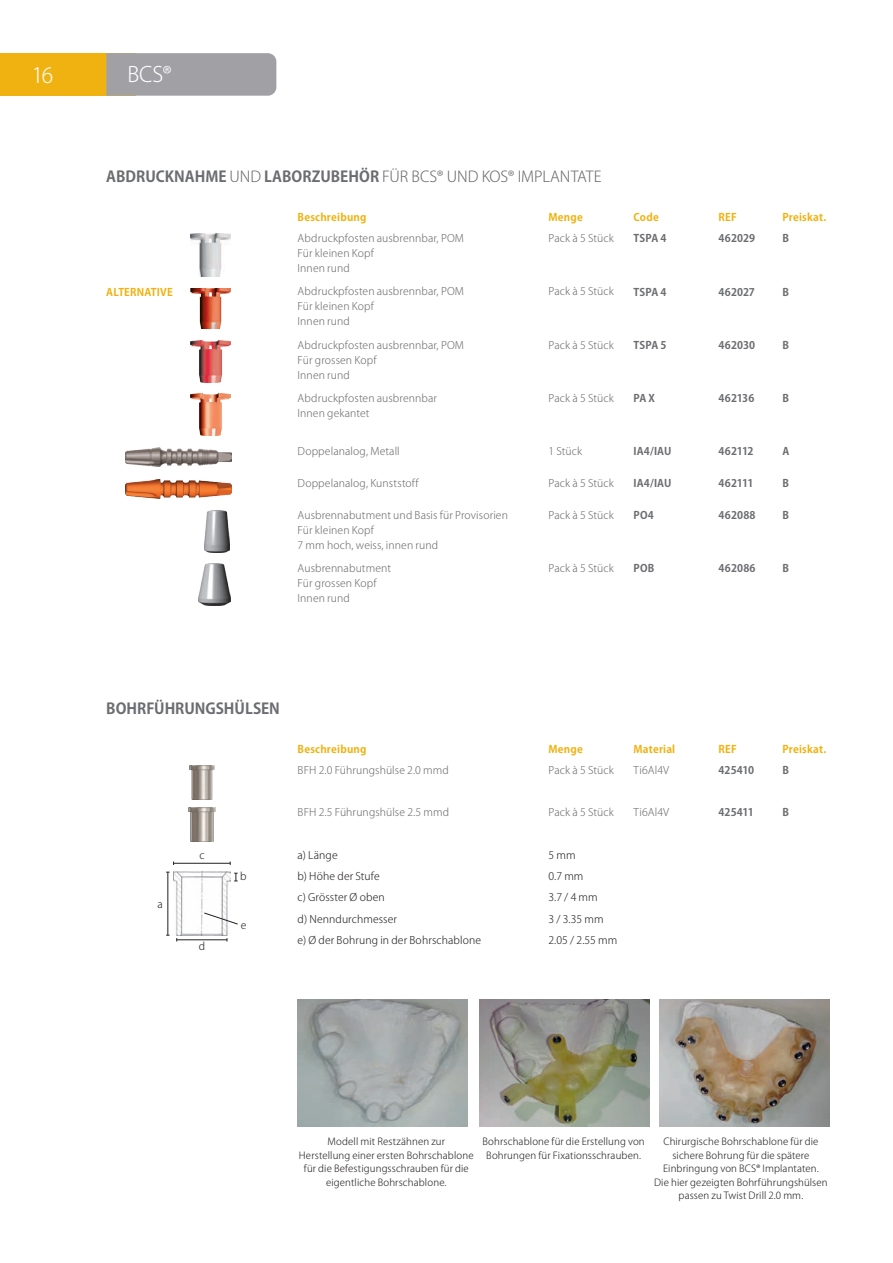
<style>
.page{position:relative;width:893px;height:1263px;background:#fff}
.page>*{position:absolute;margin:0;border:0;box-sizing:border-box;transform-origin:0 0}
.t1{font:300 21px "Koz Go Pro";color:#fff}
.t2{font:300 15px "Koz Go Pro";letter-spacing:-.01em;color:#6c6d70}
.t3{font:700 15px "Koz Go Pro";color:#6c6d70}
.t4{font:300 10.5px/15px "Koz Go Pro";letter-spacing:.01em;color:#6c6d70}
.t5{font:300 10.5px "Koz Go Pro";letter-spacing:.01em;color:#231f20}
.t6{font:700 10.5px "Koz Go Pro";letter-spacing:.005em;color:#6c6d70}
.t7{font:700 10.5px "Koz Go Pro";letter-spacing:.02em;color:#efb211}
.t8{font:300 9.75px/13.5px "Koz Go Pro";letter-spacing:.015em;color:#231f20;text-align:center}
.s1{font-weight:700}
</style>
<div class="page">
<div style="left:0;top:53px;width:136px;height:43px;background:#efb211"></div>
<div style="left:106px;top:53px;width:170px;height:43px;background:#a1a1a5"></div>
<img style="left:125px;top:480px;width:107px;height:18px">
<img style="left:204px;top:510px;width:26px;height:43px">
<img style="left:199px;top:563px;width:32px;height:43px">
<img style="left:125px;top:448px;width:107px;height:18px">
<img style="left:190px;top:234px;width:41px;height:42px">
<img style="left:190px;top:288px;width:41px;height:40px">
<img style="left:190px;top:340px;width:41px;height:43px">
<img style="left:173px;top:872px;width:57px;height:63px">
<svg style="left:234px;top:873px;width:4px;height:8px"></svg>
<hr style="left:177px;top:939px;width:50px;height:1px;background:#231f20">
<hr style="left:174px;top:863px;width:56px;height:1px;background:#231f20">
<hr style="left:167px;top:872px;width:1px;height:63px;background:#231f20">
<svg style="left:203px;top:912px;width:35px;height:13px"></svg>
<img style="left:189px;top:765px;width:26px;height:34px">
<img style="left:188px;top:808px;width:28px;height:34px">
<img style="left:659px;top:999px;width:170px;height:128px">
<img style="left:479px;top:999px;width:170px;height:128px">
<img style="left:298px;top:999px;width:170px;height:128px">
<img style="left:190px;top:393px;width:41px;height:43px">
<h1 class="t1" style="left:32px;top:61px;width:23px">16</h1>
<h1 class="t1" style="left:128px;top:61px;width:46px">BCS®</h1>
<p class="t2" style="left:106px;top:167px;width:497px"><span class="s1">ABDRUCKNAHME</span> UND <span class="s1">LABORZUBEHÖR</span> FÜR BCS® UND KOS® IMPLANTATE</p>
<p class="t7" style="left:298px;top:210px;width:70px">Beschreibung</p>
<p class="t7" style="left:549px;top:210px;width:36px">Menge</p>
<p class="t7" style="left:634px;top:210px;width:27px">Code</p>
<p class="t7" style="left:719px;top:210px;width:20px">REF</p>
<p class="t7" style="left:782px;top:210px;width:45px">Preiskat.</p>
<p class="t4" style="left:298px;top:231px;width:168px">Abdruckpfosten ausbrennbar, POM</p>
<p class="t4" style="left:298px;top:246px;width:78px">Für kleinen Kopf</p>
<p class="t4" style="left:298px;top:261px;width:54px">Innen rund</p>
<p class="t4" style="left:549px;top:231px;width:67px">Pack à 5 Stück</p>
<p class="t6" style="left:634px;top:232px;width:34px">TSPA 4</p>
<p class="t6" style="left:719px;top:232px;width:38px">462029</p>
<p class="t6" style="left:782px;top:232px;width:8px">B</p>
<p class="t7" style="left:106px;top:285px;width:68px">ALTERNATIVE</p>
<p class="t4" style="left:298px;top:284px;width:168px">Abdruckpfosten ausbrennbar, POM</p>
<p class="t4" style="left:298px;top:299px;width:78px">Für kleinen Kopf</p>
<p class="t4" style="left:298px;top:314px;width:54px">Innen rund</p>
<p class="t4" style="left:549px;top:284px;width:67px">Pack à 5 Stück</p>
<p class="t6" style="left:634px;top:285px;width:34px">TSPA 4</p>
<p class="t6" style="left:719px;top:285px;width:38px">462027</p>
<p class="t6" style="left:782px;top:285px;width:8px">B</p>
<p class="t4" style="left:298px;top:337px;width:168px">Abdruckpfosten ausbrennbar, POM<br>Für grossen Kopf<br>Innen rund</p>
<p class="t4" style="left:549px;top:337px;width:67px">Pack à 5 Stück</p>
<p class="t6" style="left:634px;top:338px;width:34px">TSPA 5</p>
<p class="t6" style="left:719px;top:338px;width:38px">462030</p>
<p class="t6" style="left:782px;top:338px;width:8px">B</p>
<p class="t4" style="left:298px;top:390px;width:141px">Abdruckpfosten ausbrennbar<br>Innen gekantet</p>
<p class="t4" style="left:549px;top:390px;width:67px">Pack à 5 Stück</p>
<p class="t6" style="left:634px;top:391px;width:23px">PA X</p>
<p class="t6" style="left:719px;top:391px;width:37px">462136</p>
<p class="t6" style="left:782px;top:391px;width:8px">B</p>
<p class="t4" style="left:298px;top:444px;width:104px">Doppelanalog, Metall</p>
<p class="t4" style="left:549px;top:444px;width:35px">1 Stück</p>
<p class="t6" style="left:634px;top:444px;width:39px">IA4/IAU</p>
<p class="t6" style="left:719px;top:444px;width:36px">462112</p>
<p class="t6" style="left:782px;top:444px;width:8px">A</p>
<p class="t4" style="left:298px;top:475px;width:123px">Doppelanalog, Kunststoff</p>
<p class="t4" style="left:549px;top:475px;width:67px">Pack à 5 Stück</p>
<p class="t6" style="left:634px;top:476px;width:39px">IA4/IAU</p>
<p class="t6" style="left:719px;top:476px;width:36px">462111</p>
<p class="t6" style="left:782px;top:476px;width:8px">B</p>
<p class="t4" style="left:298px;top:507px;width:212px">Ausbrennabutment und Basis für Provisorien</p>
<p class="t4" style="left:298px;top:522px;width:78px">Für kleinen Kopf</p>
<p class="t4" style="left:298px;top:537px;width:142px">7 mm hoch, weiss, innen rund</p>
<p class="t4" style="left:549px;top:507px;width:67px">Pack à 5 Stück</p>
<p class="t6" style="left:634px;top:508px;width:22px">PO4</p>
<p class="t6" style="left:719px;top:508px;width:38px">462088</p>
<p class="t6" style="left:782px;top:508px;width:8px">B</p>
<p class="t4" style="left:298px;top:561px;width:95px">Ausbrennabutment<br>Für grossen Kopf<br>Innen rund</p>
<p class="t4" style="left:549px;top:561px;width:67px">Pack à 5 Stück</p>
<p class="t6" style="left:634px;top:561px;width:22px">POB</p>
<p class="t6" style="left:719px;top:561px;width:38px">462086</p>
<p class="t6" style="left:782px;top:561px;width:8px">B</p>
<p class="t3" style="left:106px;top:698px;width:175px">BOHRFÜHRUNGSHÜLSEN</p>
<p class="t7" style="left:298px;top:742px;width:70px">Beschreibung</p>
<p class="t7" style="left:549px;top:742px;width:36px">Menge</p>
<p class="t7" style="left:634px;top:742px;width:43px">Material</p>
<p class="t7" style="left:719px;top:742px;width:20px">REF</p>
<p class="t7" style="left:782px;top:742px;width:45px">Preiskat.</p>
<p class="t4" style="left:298px;top:762px;width:153px">BFH 2.0 Führungshülse 2.0 mmd</p>
<p class="t4" style="left:549px;top:762px;width:67px">Pack à 5 Stück</p>
<p class="t4" style="left:634px;top:762px;width:37px">Ti6Al4V</p>
<p class="t6" style="left:719px;top:763px;width:37px">425410</p>
<p class="t6" style="left:782px;top:763px;width:8px">B</p>
<p class="t4" style="left:298px;top:805px;width:153px">BFH 2.5 Führungshülse 2.5 mmd</p>
<p class="t4" style="left:549px;top:805px;width:67px">Pack à 5 Stück</p>
<p class="t4" style="left:634px;top:805px;width:37px">Ti6Al4V</p>
<p class="t6" style="left:719px;top:806px;width:37px">425411</p>
<p class="t6" style="left:782px;top:806px;width:8px">B</p>
<p class="t5" style="left:157px;top:897px;width:7px">a</p>
<p class="t5" style="left:199px;top:848px;width:7px">c</p>
<p class="t5" style="left:298px;top:848px;width:42px">a) Länge</p>
<p class="t5" style="left:549px;top:848px;width:29px">5 mm</p>
<p class="t5" style="left:240px;top:869px;width:8px">b</p>
<p class="t5" style="left:298px;top:869px;width:84px">b) Höhe der Stufe</p>
<p class="t5" style="left:549px;top:869px;width:36px">0.7 mm</p>
<p class="t5" style="left:241px;top:918px;width:7px">e</p>
<p class="t5" style="left:298px;top:891px;width:89px">c) Grösster Ø oben</p>
<p class="t5" style="left:549px;top:891px;width:51px">3.7 / 4 mm</p>
<p class="t5" style="left:298px;top:912px;width:101px">d) Nenndurchmesser</p>
<p class="t5" style="left:549px;top:912px;width:56px">3 / 3.35 mm</p>
<p class="t5" style="left:199px;top:940px;width:8px">d</p>
<p class="t5" style="left:298px;top:933px;width:185px">e) Ø der Bohrung in der Bohrschablone</p>
<p class="t5" style="left:549px;top:933px;width:70px">2.05 / 2.55 mm</p>
<p class="t8" style="left:328px;top:1135px;width:119px">Modell mit Restzähnen zur</p>
<p class="t8" style="left:299px;top:1148px;width:176px">Herstellung einer ersten Bohrschablone für die Befestigungsschrauben für die</p>
<p class="t8" style="left:326px;top:1175px;width:122px">eigentliche Bohrschablone.</p>
<p class="t8" style="left:483px;top:1135px;width:164px">Bohrschablone für die Erstellung von<br>Bohrungen für Fixationsschrauben.</p>
<p class="t8" style="left:663px;top:1135px;width:156px">Chirurgische Bohrschablone für die</p>
<p class="t8" style="left:672px;top:1148px;width:139px">sichere Bohrung für die spätere</p>
<p class="t8" style="left:663px;top:1162px;width:157px">Einbringung von BCS® Implantaten.</p>
<p class="t8" style="left:654px;top:1175px;width:175px">Die hier gezeigten Bohrführungshülsen passen zu Twist Drill 2.0 mm.</p>
</div>
